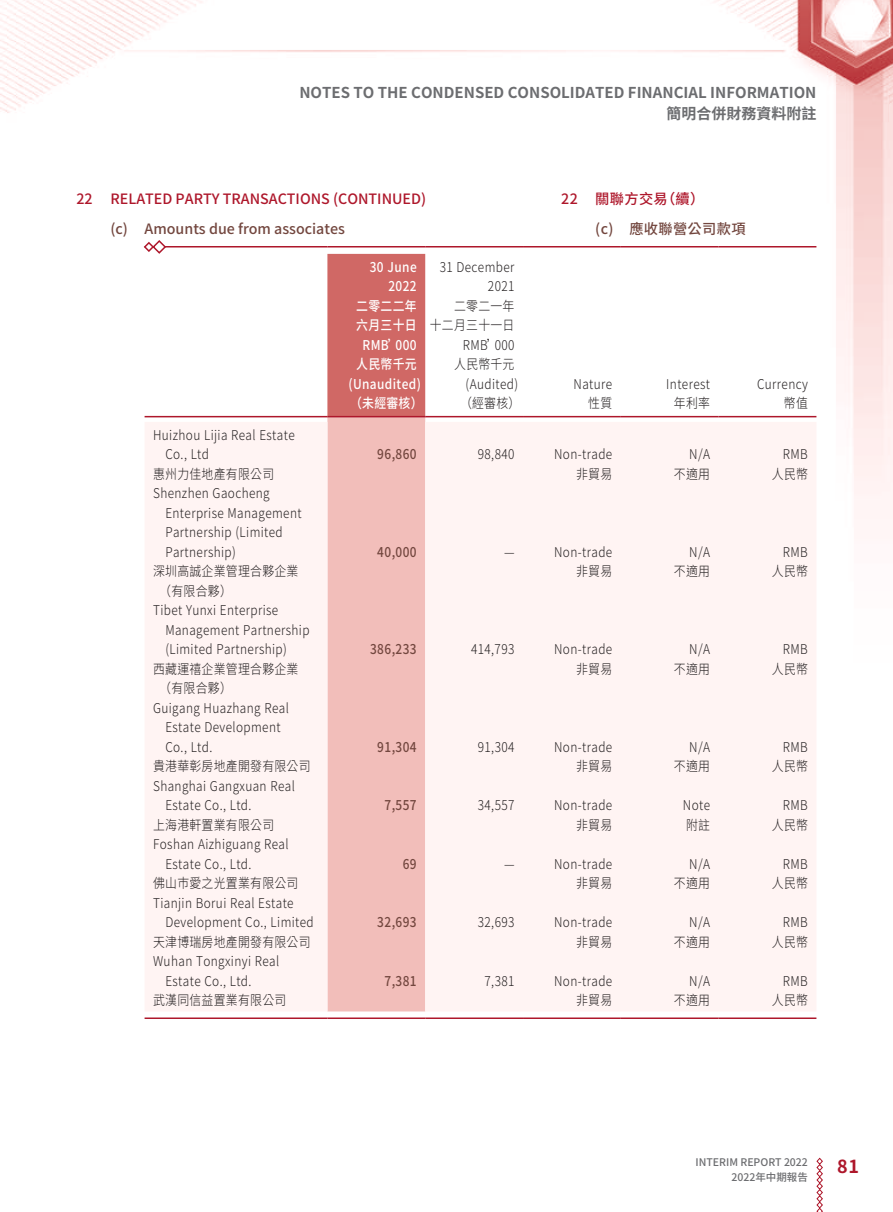
<style>
.page{position:relative;width:893px;height:1212px;background:#fff}
.page>*{position:absolute;margin:0;border:0;box-sizing:border-box;transform-origin:0 0}
.t1{font:700 18px "Source Han Sans TWHK";color:#ae172b}
.t2{font:700 15px/21px "Source Han Sans TWHK";color:#6c6d70;text-align:right}
._3__標題{font:500 14.25px "Source Han Sans TWHK";color:#ae172b}
._4__副標題{font:500 14.25px "Source Han Sans TWHK";color:#73473f}
._9___副標題--C{font:500 14.25px "Source Han Sans TWHK";letter-spacing:.02em;color:#73473f}
._8__標題--C{font:500 14.25px "Source Han Sans TWHK";letter-spacing:.02em;color:#ae172b}
._1__內文{font:300 13.5px "Source Han Sans TWHK";letter-spacing:.035em;color:#231f20;scale:.88 1}
._6__內文--C{font:300 13.5px "Source Han Sans TWHK";letter-spacing:.02em;color:#231f20;scale:.88 1}
._1__內文-2{font:500 13.5px "Source Han Sans TWHK";letter-spacing:.035em;color:#73473f;scale:.88 1}
._1__內文-3{font:500 13.5px "Source Han Sans TWHK";letter-spacing:.035em;color:#fff;scale:.88 1}
._6__內文--C-2{font:500 13.5px "Source Han Sans TWHK";letter-spacing:.02em;color:#fff;scale:.88 1}
.t3{font:500 10.5px/15px "Source Han Sans TWHK";color:#6c6d70;text-align:right}
</style>
<div class="page">
<img style="left:1px;top:0;width:892px;height:1019px">
<svg style="left:816px;top:1157px;width:7px;height:55px"></svg>
<div style="left:327px;top:254px;width:98px;height:162px;background:#d06865"></div>
<svg style="left:145px;top:422px;width:671px;height:589px;fill:#fff4f3"></svg>
<hr style="left:145px;top:246px;width:182px;height:1px;background:#ae172b">
<hr style="left:327px;top:246px;width:98px;height:1px;background:#ae172b">
<hr style="left:425px;top:246px;width:98px;height:1px;background:#ae172b">
<hr style="left:523px;top:246px;width:98px;height:1px;background:#ae172b">
<hr style="left:621px;top:246px;width:98px;height:1px;background:#ae172b">
<hr style="left:719px;top:246px;width:97px;height:1px;background:#ae172b">
<hr style="left:145px;top:416px;width:182px;height:1px;background:#ae172b">
<hr style="left:327px;top:416px;width:98px;height:1px;background:#ae172b">
<hr style="left:425px;top:416px;width:98px;height:1px;background:#ae172b">
<hr style="left:523px;top:416px;width:98px;height:1px;background:#ae172b">
<hr style="left:621px;top:416px;width:98px;height:1px;background:#ae172b">
<hr style="left:719px;top:416px;width:97px;height:1px;background:#ae172b">
<hr style="left:145px;top:1017px;width:182px;height:2px;background:#ae172b">
<hr style="left:327px;top:1017px;width:98px;height:2px;background:#ae172b">
<hr style="left:425px;top:1017px;width:98px;height:2px;background:#ae172b">
<hr style="left:523px;top:1017px;width:98px;height:2px;background:#ae172b">
<hr style="left:621px;top:1017px;width:98px;height:2px;background:#ae172b">
<hr style="left:719px;top:1017px;width:97px;height:2px;background:#ae172b">
<svg style="left:143px;top:239px;width:24px;height:16px"></svg>
<p class="t2" style="left:299px;top:83px;width:519px">NOTES TO THE CONDENSED CONSOLIDATED FINANCIAL INFORMATION簡明合併財務資料附註</p>
<p class="_3__標題" style="left:77px;top:191px;width:351px">22 RELATED PARTY TRANSACTIONS (CONTINUED)</p>
<p class="_4__副標題" style="left:111px;top:221px;width:236px">(c) Amounts due from associates</p>
<p class="_1__內文-3" style="left:370px;top:259px;width:55px">30 June</p>
<p class="_1__內文-3" style="left:388px;top:279px;width:34px">2022</p>
<p class="_1__內文" style="left:440px;top:259px;width:86px">31 December</p>
<p class="_1__內文" style="left:488px;top:279px;width:32px">2021</p>
<p class="_6__內文--C-2" style="left:356px;top:298px;width:70px">二零二二年</p>
<p class="_6__內文--C-2" style="left:356px;top:318px;width:70px">六月三十日</p>
<p class="_6__內文--C" style="left:454px;top:298px;width:70px">二零二一年</p>
<p class="_6__內文--C" style="left:430px;top:318px;width:98px">十二月三十一日</p>
<p class="_8__標題--C" style="left:561px;top:191px;width:145px">22 關聯方交易（續）</p>
<p class="_9___副標題--C" style="left:595px;top:221px;width:152px">(c) 應收聯營公司款項</p>
<p class="_1__內文-3" style="left:362px;top:337px;width:63px">RMB’000</p>
<p class="_1__內文" style="left:463px;top:337px;width:60px">RMB’000</p>
<p class="_6__內文--C-2" style="left:356px;top:357px;width:70px">人民幣千元</p>
<p class="_6__內文--C" style="left:454px;top:357px;width:70px">人民幣千元</p>
<p class="_1__內文-3" style="left:348px;top:376px;width:84px">(Unaudited)</p>
<p class="_1__內文" style="left:466px;top:376px;width:61px">(Audited)</p>
<p class="_1__內文" style="left:574px;top:376px;width:45px">Nature</p>
<p class="_1__內文" style="left:666px;top:376px;width:51px">Interest</p>
<p class="_1__內文" style="left:757px;top:376px;width:59px">Currency</p>
<p class="_6__內文--C-2" style="left:350px;top:396px;width:84px">（未經審核）</p>
<p class="_6__內文--C" style="left:460px;top:396px;width:70px">（經審核）</p>
<p class="_6__內文--C" style="left:588px;top:396px;width:29px">性質</p>
<p class="_6__內文--C" style="left:674px;top:396px;width:43px">年利率</p>
<p class="_6__內文--C" style="left:784px;top:396px;width:29px">幣值</p>
<p class="_1__內文" style="left:153px;top:427px;width:162px">Huizhou Lijia Real Estate</p>
<p class="_1__內文" style="left:165px;top:447px;width:51px">Co., Ltd</p>
<p class="_1__內文-2" style="left:377px;top:447px;width:46px">96,860</p>
<p class="_1__內文" style="left:478px;top:447px;width:43px">98,840</p>
<p class="_1__內文" style="left:554px;top:447px;width:68px">Non-trade</p>
<p class="_1__內文" style="left:689px;top:447px;width:25px">N/A</p>
<p class="_1__內文" style="left:783px;top:447px;width:30px">RMB</p>
<p class="_6__內文--C" style="left:153px;top:466px;width:139px">惠州力佳地產有限公司</p>
<p class="_6__內文--C" style="left:576px;top:466px;width:43px">非貿易</p>
<p class="_6__內文--C" style="left:674px;top:466px;width:43px">不適用</p>
<p class="_6__內文--C" style="left:772px;top:466px;width:43px">人民幣</p>
<p class="_1__內文" style="left:153px;top:486px;width:134px">Shenzhen Gaocheng</p>
<p class="_1__內文" style="left:165px;top:505px;width:156px">Enterprise Management</p>
<p class="_1__內文" style="left:165px;top:525px;width:135px">Partnership (Limited</p>
<p class="_1__內文" style="left:165px;top:544px;width:82px">Partnership)</p>
<p class="_1__內文-2" style="left:377px;top:544px;width:46px">40,000</p>
<p class="_1__內文" style="left:504px;top:544px;width:13px">—</p>
<p class="_1__內文" style="left:554px;top:544px;width:68px">Non-trade</p>
<p class="_1__內文" style="left:689px;top:544px;width:25px">N/A</p>
<p class="_1__內文" style="left:783px;top:544px;width:30px">RMB</p>
<p class="_6__內文--C" style="left:153px;top:564px;width:167px">深圳高誠企業管理合夥企業</p>
<p class="_6__內文--C" style="left:159px;top:583px;width:84px">（有限合夥）</p>
<p class="_6__內文--C" style="left:576px;top:564px;width:43px">非貿易</p>
<p class="_6__內文--C" style="left:674px;top:564px;width:43px">不適用</p>
<p class="_6__內文--C" style="left:772px;top:564px;width:43px">人民幣</p>
<p class="_1__內文" style="left:153px;top:603px;width:144px">Tibet Yunxi Enterprise</p>
<p class="_1__內文" style="left:165px;top:622px;width:165px">Management Partnership</p>
<p class="_1__內文" style="left:165px;top:642px;width:140px">(Limited Partnership)</p>
<p class="_1__內文-2" style="left:370px;top:642px;width:54px">386,233</p>
<p class="_1__內文" style="left:471px;top:642px;width:51px">414,793</p>
<p class="_1__內文" style="left:554px;top:642px;width:68px">Non-trade</p>
<p class="_1__內文" style="left:689px;top:642px;width:25px">N/A</p>
<p class="_1__內文" style="left:783px;top:642px;width:30px">RMB</p>
<p class="_6__內文--C" style="left:153px;top:661px;width:167px">西藏運禧企業管理合夥企業</p>
<p class="_6__內文--C" style="left:159px;top:681px;width:84px">（有限合夥）</p>
<p class="_6__內文--C" style="left:576px;top:661px;width:43px">非貿易</p>
<p class="_6__內文--C" style="left:674px;top:661px;width:43px">不適用</p>
<p class="_6__內文--C" style="left:772px;top:661px;width:43px">人民幣</p>
<p class="_1__內文" style="left:153px;top:700px;width:156px">Guigang Huazhang Real</p>
<p class="_1__內文" style="left:165px;top:720px;width:133px">Estate Development</p>
<p class="_1__內文" style="left:165px;top:739px;width:55px">Co., Ltd.</p>
<p class="_1__內文-2" style="left:377px;top:739px;width:46px">91,304</p>
<p class="_1__內文" style="left:478px;top:739px;width:43px">91,304</p>
<p class="_1__內文" style="left:554px;top:739px;width:68px">Non-trade</p>
<p class="_1__內文" style="left:689px;top:739px;width:25px">N/A</p>
<p class="_1__內文" style="left:783px;top:739px;width:30px">RMB</p>
<p class="_6__內文--C" style="left:153px;top:759px;width:181px">貴港華彰房地產開發有限公司</p>
<p class="_6__內文--C" style="left:576px;top:759px;width:43px">非貿易</p>
<p class="_6__內文--C" style="left:674px;top:759px;width:43px">不適用</p>
<p class="_6__內文--C" style="left:772px;top:759px;width:43px">人民幣</p>
<p class="_1__內文" style="left:153px;top:778px;width:163px">Shanghai Gangxuan Real</p>
<p class="_1__內文" style="left:165px;top:798px;width:99px">Estate Co., Ltd.</p>
<p class="_1__內文-2" style="left:384px;top:798px;width:38px">7,557</p>
<p class="_1__內文" style="left:478px;top:798px;width:43px">34,557</p>
<p class="_1__內文" style="left:554px;top:798px;width:68px">Non-trade</p>
<p class="_1__內文" style="left:683px;top:798px;width:32px">Note</p>
<p class="_1__內文" style="left:783px;top:798px;width:30px">RMB</p>
<p class="_6__內文--C" style="left:153px;top:817px;width:139px">上海港軒置業有限公司</p>
<p class="_6__內文--C" style="left:576px;top:817px;width:43px">非貿易</p>
<p class="_6__內文--C" style="left:686px;top:817px;width:29px">附註</p>
<p class="_6__內文--C" style="left:772px;top:817px;width:43px">人民幣</p>
<p class="_1__內文" style="left:153px;top:837px;width:156px">Foshan Aizhiguang Real</p>
<p class="_1__內文" style="left:165px;top:856px;width:99px">Estate Co., Ltd.</p>
<p class="_1__內文-2" style="left:403px;top:856px;width:17px">69</p>
<p class="_1__內文" style="left:504px;top:856px;width:13px">—</p>
<p class="_1__內文" style="left:554px;top:856px;width:68px">Non-trade</p>
<p class="_1__內文" style="left:689px;top:856px;width:25px">N/A</p>
<p class="_1__內文" style="left:783px;top:856px;width:30px">RMB</p>
<p class="_6__內文--C" style="left:153px;top:876px;width:167px">佛山巿愛之光置業有限公司</p>
<p class="_6__內文--C" style="left:576px;top:876px;width:43px">非貿易</p>
<p class="_6__內文--C" style="left:674px;top:876px;width:43px">不適用</p>
<p class="_6__內文--C" style="left:772px;top:876px;width:43px">人民幣</p>
<p class="_1__內文" style="left:153px;top:895px;width:161px">Tianjin Borui Real Estate</p>
<p class="_1__內文" style="left:165px;top:915px;width:170px">Development Co., Limited</p>
<p class="_1__內文-2" style="left:377px;top:915px;width:46px">32,693</p>
<p class="_1__內文" style="left:478px;top:915px;width:43px">32,693</p>
<p class="_1__內文" style="left:554px;top:915px;width:68px">Non-trade</p>
<p class="_1__內文" style="left:689px;top:915px;width:25px">N/A</p>
<p class="_1__內文" style="left:783px;top:915px;width:30px">RMB</p>
<p class="_6__內文--C" style="left:153px;top:934px;width:181px">天津博瑞房地產開發有限公司</p>
<p class="_6__內文--C" style="left:576px;top:934px;width:43px">非貿易</p>
<p class="_6__內文--C" style="left:674px;top:934px;width:43px">不適用</p>
<p class="_6__內文--C" style="left:772px;top:934px;width:43px">人民幣</p>
<p class="_1__內文" style="left:153px;top:954px;width:145px">Wuhan Tongxinyi Real</p>
<p class="_1__內文" style="left:165px;top:973px;width:99px">Estate Co., Ltd.</p>
<p class="_1__內文-2" style="left:384px;top:973px;width:38px">7,381</p>
<p class="_1__內文" style="left:485px;top:973px;width:36px">7,381</p>
<p class="_1__內文" style="left:554px;top:973px;width:68px">Non-trade</p>
<p class="_1__內文" style="left:689px;top:973px;width:25px">N/A</p>
<p class="_1__內文" style="left:783px;top:973px;width:30px">RMB</p>
<p class="_6__內文--C" style="left:153px;top:993px;width:153px">武漢同信益置業有限公司</p>
<p class="_6__內文--C" style="left:576px;top:993px;width:43px">非貿易</p>
<p class="_6__內文--C" style="left:674px;top:993px;width:43px">不適用</p>
<p class="_6__內文--C" style="left:772px;top:993px;width:43px">人民幣</p>
<p class="t3" style="left:696px;top:1155px;width:114px">INTERIM REPORT 2022<br>2022年中期報告</p>
<h1 class="t1" style="left:837px;top:1156px;width:23px">81</h1>
</div>
